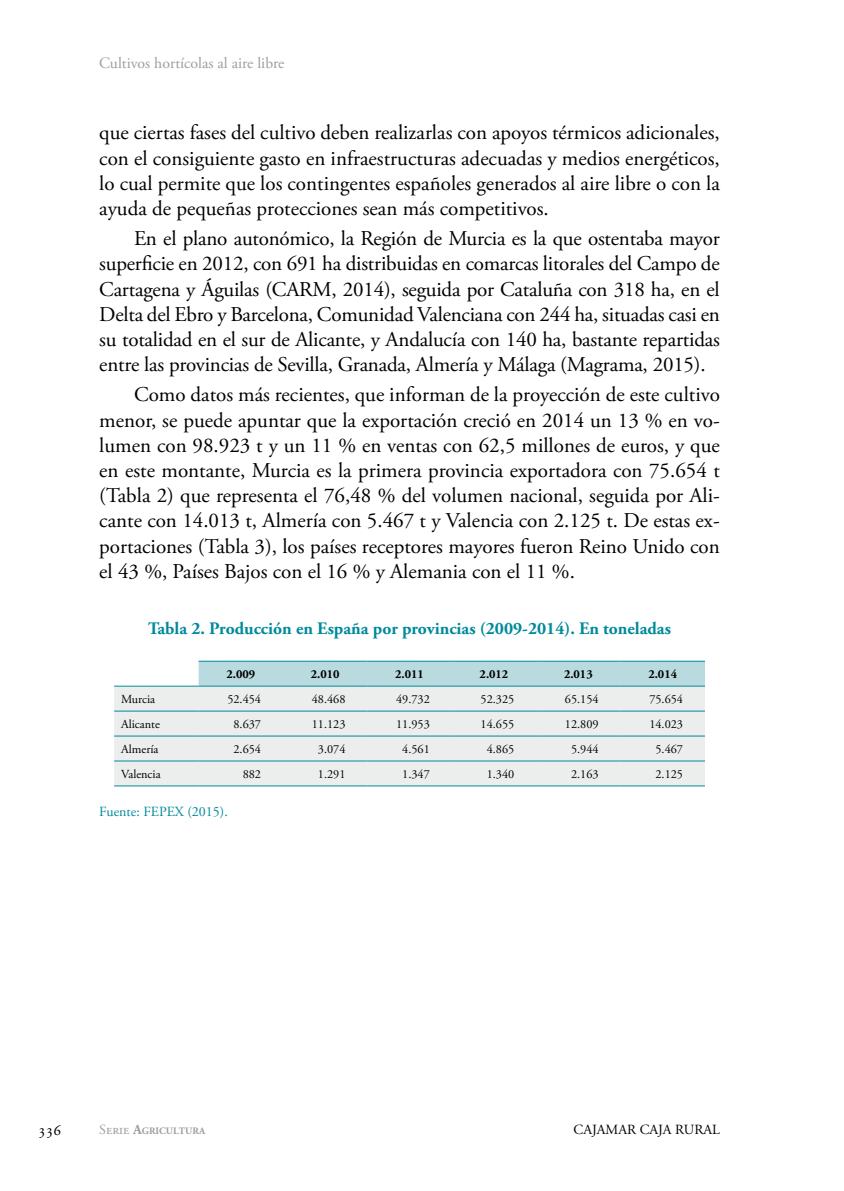
<style>
.page{position:relative;width:844px;height:1191px;background:#fff}
.page>*{position:absolute;margin:0;border:0;box-sizing:border-box;transform-origin:0 0}
.t1{font:21px/25.2px "Adobe Garamond Pro";letter-spacing:-.005em;color:#000;text-align:justify}
.t2{font:700 17.5px "Adobe Garamond Pro";color:#008a9b}
.t3{font:15.75px "Adobe Garamond Pro";color:#9c9e9f}
.t4{font:15.75px "Adobe Garamond Pro";color:#000}
.t5{font:14px "Adobe Garamond Pro";color:#008a9b}
.t6{font:14px "Adobe Garamond Pro";color:#000}
.t7{font:12.25px "Adobe Garamond Pro";color:#000}
.t8{font:700 12.25px "Adobe Garamond Pro";color:#000}
.t9{font:700 9.8px "Adobe Garamond Pro";color:#9c9e9f}
.s1{font-weight:400;font-size:14px}
.s2{font-size:14px}
</style>
<div class="page">
<div style="left:198px;top:662px;width:506px;height:23px;background:#b9dbdf"></div>
<div style="left:114px;top:686px;width:590px;height:99px;background:#eceded"></div>
<hr style="left:198px;top:661px;width:85px;height:1px;background:#008a9b">
<hr style="left:283px;top:661px;width:84px;height:1px;background:#008a9b">
<hr style="left:367px;top:661px;width:84px;height:1px;background:#008a9b">
<hr style="left:451px;top:661px;width:85px;height:1px;background:#008a9b">
<hr style="left:536px;top:661px;width:84px;height:1px;background:#008a9b">
<hr style="left:620px;top:661px;width:84px;height:1px;background:#008a9b">
<hr style="left:114px;top:685px;width:84px;height:1px;background:#008a9b">
<hr style="left:198px;top:685px;width:85px;height:1px;background:#008a9b">
<hr style="left:283px;top:685px;width:84px;height:1px;background:#008a9b">
<hr style="left:367px;top:685px;width:84px;height:1px;background:#008a9b">
<hr style="left:451px;top:685px;width:85px;height:1px;background:#008a9b">
<hr style="left:536px;top:685px;width:84px;height:1px;background:#008a9b">
<hr style="left:620px;top:685px;width:84px;height:1px;background:#008a9b">
<hr style="left:114px;top:710px;width:84px;height:1px;background:#008a9b">
<hr style="left:198px;top:710px;width:85px;height:1px;background:#008a9b">
<hr style="left:283px;top:710px;width:84px;height:1px;background:#008a9b">
<hr style="left:367px;top:710px;width:84px;height:1px;background:#008a9b">
<hr style="left:451px;top:710px;width:85px;height:1px;background:#008a9b">
<hr style="left:536px;top:710px;width:84px;height:1px;background:#008a9b">
<hr style="left:620px;top:710px;width:84px;height:1px;background:#008a9b">
<hr style="left:114px;top:735px;width:84px;height:1px;background:#008a9b">
<hr style="left:198px;top:735px;width:85px;height:1px;background:#008a9b">
<hr style="left:283px;top:735px;width:84px;height:1px;background:#008a9b">
<hr style="left:367px;top:735px;width:84px;height:1px;background:#008a9b">
<hr style="left:451px;top:735px;width:85px;height:1px;background:#008a9b">
<hr style="left:536px;top:735px;width:84px;height:1px;background:#008a9b">
<hr style="left:620px;top:735px;width:84px;height:1px;background:#008a9b">
<hr style="left:114px;top:760px;width:84px;height:1px;background:#008a9b">
<hr style="left:198px;top:760px;width:85px;height:1px;background:#008a9b">
<hr style="left:283px;top:760px;width:84px;height:1px;background:#008a9b">
<hr style="left:367px;top:760px;width:84px;height:1px;background:#008a9b">
<hr style="left:451px;top:760px;width:85px;height:1px;background:#008a9b">
<hr style="left:536px;top:760px;width:84px;height:1px;background:#008a9b">
<hr style="left:620px;top:760px;width:84px;height:1px;background:#008a9b">
<hr style="left:114px;top:785px;width:84px;height:1px;background:#008a9b">
<hr style="left:198px;top:785px;width:85px;height:1px;background:#008a9b">
<hr style="left:283px;top:785px;width:84px;height:1px;background:#008a9b">
<hr style="left:367px;top:785px;width:84px;height:1px;background:#008a9b">
<hr style="left:451px;top:785px;width:85px;height:1px;background:#008a9b">
<hr style="left:536px;top:785px;width:84px;height:1px;background:#008a9b">
<hr style="left:620px;top:785px;width:84px;height:1px;background:#008a9b">
<p class="t3" style="left:99px;top:54px;width:187px">Cultivos hortícolas al aire libre</p>
<p class="t1" style="left:99px;top:121px;width:622px">que ciertas fases del cultivo deben realizarlas con apoyos térmicos adicionales, con el consiguiente gasto en infraestructuras adecuadas y medios energéticos, lo cual permite que los contingentes españoles generados al aire libre o con la ayuda de pequeñas protecciones sean más competitivos.</p>
<p class="t1" style="left:99px;top:226px;width:622px;text-indent:35px">En el plano autonómico, la Región de Murcia es la que ostentaba mayor superficie en 2012, con 691 ha distribuidas en comarcas litorales del Campo de Cartagena y Águilas (CARM, 2014), seguida por Cataluña con 318 ha, en el Delta del Ebro y Barcelona, Comunidad Valenciana con 244 ha, situadas casi en su totalidad en el sur de Alicante, y Andalucía con 140 ha, bastante repartidas entre las provincias de Sevilla, Granada, Almería y Málaga (Magrama, 2015).</p>
<p class="t1" style="left:99px;top:383px;width:622px;text-indent:35px">Como datos más recientes, que informan de la proyección de este cultivo menor, se puede apuntar que la exportación creció en 2014 un 13 % en vo&shy;lumen con 98.923 t y un 11 % en ventas con 62,5 millones de euros, y que en este montante, Murcia es la primera provincia exportadora con 75.654 t (Tabla 2) que representa el 76,48 % del volumen nacional, seguida por Ali&shy;cante con 14.013 t, Almería con 5.467 t y Valencia con 2.125 t. De estas ex&shy;portaciones (Tabla 3), los países receptores mayores fueron Reino Unido con el 43 %, Países Bajos con el 16 % y Alemania con el 11 %.</p>
<p class="t2" style="left:148px;top:618px;width:524px">Tabla 2. Producción en España por provincias (2009-2014). En toneladas</p>
<p class="t8" style="left:226px;top:667px;width:30px">2.009</p>
<p class="t8" style="left:311px;top:667px;width:30px">2.010</p>
<p class="t8" style="left:395px;top:667px;width:30px">2.011</p>
<p class="t8" style="left:479px;top:667px;width:30px">2.012</p>
<p class="t8" style="left:564px;top:667px;width:30px">2.013</p>
<p class="t8" style="left:648px;top:667px;width:30px">2.014</p>
<p class="t7" style="left:121px;top:692px;width:36px">Murcia</p>
<p class="t7" style="left:227px;top:692px;width:35px">52.454</p>
<p class="t7" style="left:312px;top:692px;width:35px">48.468</p>
<p class="t7" style="left:396px;top:692px;width:35px">49.732</p>
<p class="t7" style="left:480px;top:692px;width:35px">52.325</p>
<p class="t7" style="left:564px;top:692px;width:35px">65.154</p>
<p class="t7" style="left:649px;top:692px;width:35px">75.654</p>
<p class="t7" style="left:121px;top:717px;width:40px">Alicante</p>
<p class="t7" style="left:233px;top:717px;width:29px">8.637</p>
<p class="t7" style="left:312px;top:717px;width:35px">11.123</p>
<p class="t7" style="left:396px;top:717px;width:35px">11.953</p>
<p class="t7" style="left:480px;top:717px;width:35px">14.655</p>
<p class="t7" style="left:564px;top:717px;width:35px">12.809</p>
<p class="t7" style="left:649px;top:717px;width:35px">14.023</p>
<p class="t7" style="left:121px;top:741px;width:39px">Almería</p>
<p class="t7" style="left:233px;top:741px;width:29px">2.654</p>
<p class="t7" style="left:318px;top:741px;width:29px">3.074</p>
<p class="t7" style="left:402px;top:741px;width:29px">4.561</p>
<p class="t7" style="left:486px;top:741px;width:29px">4.865</p>
<p class="t7" style="left:571px;top:741px;width:29px">5.944</p>
<p class="t7" style="left:655px;top:741px;width:29px">5.467</p>
<p class="t7" style="left:121px;top:766px;width:41px">Valencia</p>
<p class="t7" style="left:242px;top:766px;width:20px">882</p>
<p class="t7" style="left:318px;top:766px;width:29px">1.291</p>
<p class="t7" style="left:402px;top:766px;width:29px">1.347</p>
<p class="t7" style="left:486px;top:766px;width:29px">1.340</p>
<p class="t7" style="left:571px;top:766px;width:29px">2.163</p>
<p class="t7" style="left:655px;top:766px;width:29px">2.125</p>
<p class="t5" style="left:99px;top:803px;width:130px">Fuente: FEPEX (2015).</p>
<p class="t4" style="left:38px;top:1120px;width:25px">336</p>
<p class="t9" style="left:99px;top:1125px;width:108px"><span class="s1">Serie</span> <span class="s2">A</span>GRICULTURA</p>
<p class="t6" style="left:573px;top:1121px;width:148px">CAJAMAR CAJA RURAL</p>
</div>
